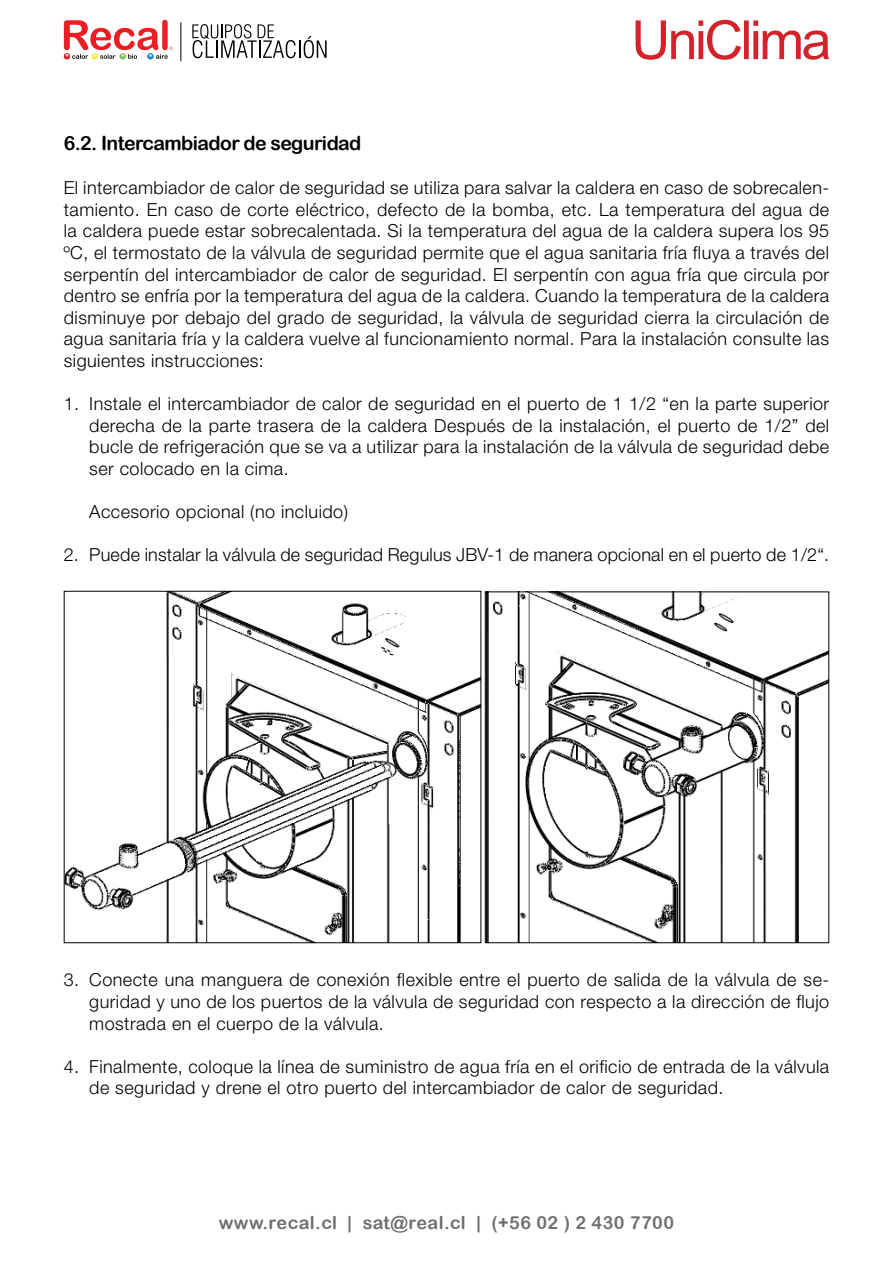
<style>
.page{position:relative;width:893px;height:1263px;background:#fff}
.page>*{position:absolute;margin:0;border:0;box-sizing:border-box;transform-origin:0 0}
.t1{font:19.5px "Arial Rounded MT Bold";letter-spacing:-.03em;color:#000}
.t2{font:300 18px/21.6px "Helvetica Neue LT Std";letter-spacing:.025em;color:#000;text-align:justify}
.t3{font:18px "Arial Rounded MT Bold";letter-spacing:.025em;color:#6d6e71}
</style>
<div class="page">
<svg style="left:636px;top:20px;width:193px;height:40px"></svg>
<svg style="left:64px;top:20px;width:109px;height:40px"></svg>
<svg style="left:192px;top:24px;width:135px;height:34px"></svg>
<hr style="left:180px;top:22px;width:1px;height:39px;background:#000">
<img style="left:66px;top:593px;width:413px;height:348px">
<img style="left:487px;top:593px;width:340px;height:348px">
<div style="left:485px;top:591px;width:344px;height:352px;border:1px solid #000"></div>
<p class="t1" style="left:64px;top:132px;width:299px">6.2. Intercambiador de seguridad</p>
<p class="t2" style="left:64px;top:177px;width:767px">El intercambiador de calor de seguridad se utiliza para salvar la caldera en caso de sobrecalen&shy;tamiento. En caso de corte eléctrico, defecto de la bomba, etc. La temperatura del agua de la caldera puede estar sobrecalentada. Si la temperatura del agua de la caldera supera los 95 ºC, el termostato de la válvula de seguridad permite que el agua sanitaria fría fluya a través del serpentín del intercambiador de calor de seguridad. El serpentín con agua fría que circula por dentro se enfría por la temperatura del agua de la caldera. Cuando la temperatura de la caldera disminuye por debajo del grado de seguridad, la válvula de seguridad cierra la circulación de agua sanitaria fría y la caldera vuelve al funcionamiento normal. Para la instalación consulte las siguientes instrucciones:</p>
<p class="t2" style="left:89px;top:393px;width:741px;text-indent:-26px">1. Instale el intercambiador de calor de seguridad en el puerto de 1 1/2 “en la parte superior derecha de la parte trasera de la caldera Después de la instalación, el puerto de 1/2” del bucle de refrigeración que se va a utilizar para la instalación de la válvula de seguridad debe ser colocado en la cima.</p>
<p class="t2" style="left:89px;top:501px;width:260px">Accesorio opcional (no incluido)</p>
<p class="t2" style="left:64px;top:544px;width:767px">2. Puede instalar la válvula de seguridad Regulus JBV-1 de manera opcional en el puerto de 1/2“.</p>
<p class="t2" style="left:89px;top:969px;width:741px;text-indent:-26px">3. Conecte una manguera de conexión flexible entre el puerto de salida de la válvula de se&shy;guridad y uno de los puertos de la válvula de seguridad con respecto a la dirección de flujo mostrada en el cuerpo de la válvula.</p>
<p class="t2" style="left:89px;top:1055px;width:741px;text-indent:-26px">4. Finalmente, coloque la línea de suministro de agua fría en el orificio de entrada de la válvula de seguridad y drene el otro puerto del intercambiador de calor de seguridad.</p>
<p class="t3" style="left:219px;top:1212px;width:457px">www.recal.cl | sat@real.cl | (+56 02 ) 2 430 7700</p>
</div>
